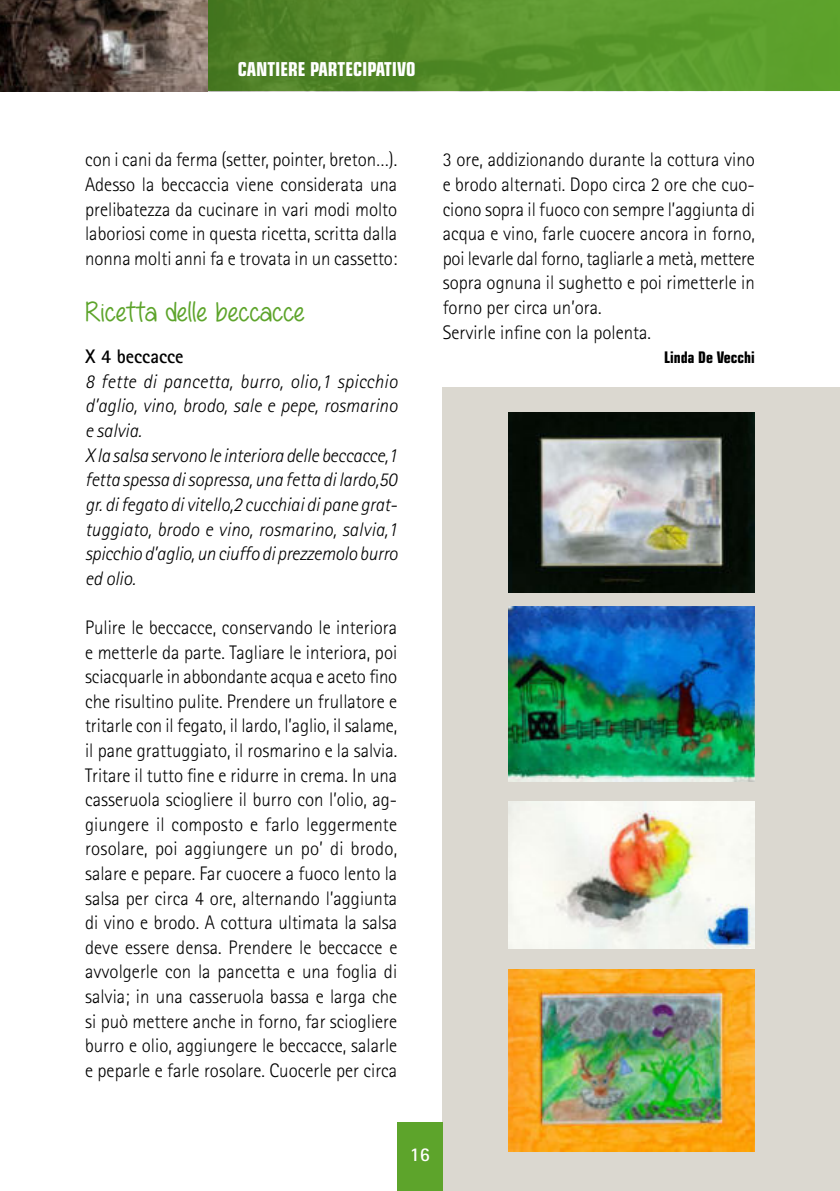
<style>
.page{position:relative;width:840px;height:1191px;background:#fff}
.page>*{position:absolute;margin:0;border:0;box-sizing:border-box;transform-origin:0 0}
.t1{font:28px "All Things Pink";color:#5da42b}
.t2{font:300 19.6px/24.6px "Rotis Sans Serif Std";color:#000;text-align:justify;scale:.96 1}
.t3{font:italic 300 19.6px/24.6px "Rotis Sans Serif Std";letter-spacing:-.005em;color:#000;scale:.96 1}
.t4{font:700 19.6px "Rotis Sans Serif Std";color:#000;scale:.96 1}
.t5{font:700 19.6px "Rotis Sans Serif Std";color:#fff;scale:.96 1}
.t6{font:700 condensed 19.2px "Eurostile LT Std";color:#fff;scale:.94 1}
.t7{font:700 condensed 16px "Eurostile LT Std";color:#000;scale:.94 1}
</style>
<div class="page">
<img style="left:0;top:0;width:839px;height:92px">
<div style="left:442px;top:388px;width:397px;height:803px;background:#dbd8d0"></div>
<div style="left:397px;top:1123px;width:45px;height:68px;background:#5da42b"></div>
<svg style="left:0;top:0;width:206px;height:91px;background:#564942"></svg>
<img style="left:508px;top:607px;width:246px;height:175px">
<img style="left:508px;top:801px;width:246px;height:147px">
<img style="left:508px;top:412px;width:246px;height:181px">
<img style="left:508px;top:969px;width:246px;height:182px">
<p class="t6" style="left:237px;top:59px;width:191px">CANTIERE PARTECIPATIVO</p>
<p class="t2" style="left:85px;top:147px;width:327px">con i cani da ferma (setter, pointer, breton…).<br>Adesso la beccaccia viene considerata una prelibatezza da cucinare in vari modi molto laboriosi come in questa ricetta, scritta dalla nonna molti anni fa e trovata in un cassetto:</p>
<h1 class="t1" style="left:85px;top:300px;width:221px">Ricetta delle beccacce</h1>
<p class="t4" style="left:85px;top:349px;width:104px">X 4 beccacce</p>
<p class="t3" style="left:85px;top:371px;width:327px">8 fette di pancetta, burro, olio,1 spicchio d’aglio, vino, brodo, sale e pepe, rosmarino e salvia.<br>X la salsa servono le interiora delle beccacce,1 fetta spessa di sopressa, una fetta di lardo,50 gr. di fegato di vitello,2 cucchiai di pane grat&shy;tuggiato, brodo e vino, rosmarino, salvia,1 spicchio d’aglio, un ciuffo di prezzemolo burro ed olio.</p>
<p class="t2" style="left:85px;top:615px;width:326px">Pulire le beccacce, conservando le interiora e metterle da parte. Tagliare le interiora, poi sciacquarle in abbondante acqua e aceto fino che risultino pulite. Prendere un frullatore e tritarle con il fegato, il lardo, l’aglio, il salame, il pane grattuggiato, il rosmarino e la salvia.<br>Tritare il tutto fine e ridurre in crema. In una casseruola sciogliere il burro con l’olio, ag&shy;giungere il composto e farlo leggermente rosolare, poi aggiungere un po’ di brodo, salare e pepare. Far cuocere a fuoco lento la salsa per circa 4 ore, alternando l’aggiunta di vino e brodo. A cottura ultimata la salsa deve essere densa. Prendere le beccacce e avvolgerle con la pancetta e una foglia di salvia; in una casseruola bassa e larga che si può mettere anche in forno, far sciogliere burro e olio, aggiungere le beccacce, salarle e peparle e farle rosolare. Cuocerle per circa</p>
<p class="t2" style="left:442px;top:147px;width:327px;text-align:left">3 ore, addizionando durante la cottura vino e brodo alternati. Dopo circa 2 ore che cuo&shy;ciono sopra il fuoco con sempre l’aggiunta di acqua e vino, farle cuocere ancora in forno, poi levarle dal forno, tagliarle a metà, mettere sopra ognuna il sughetto e poi rimetterle in forno per circa un’ora.<br>Servirle infine con la polenta.</p>
<p class="t7" style="left:663px;top:351px;width:98px">Linda De Vecchi</p>
<p class="t5" style="left:409px;top:1146px;width:23px">16</p>
</div>
